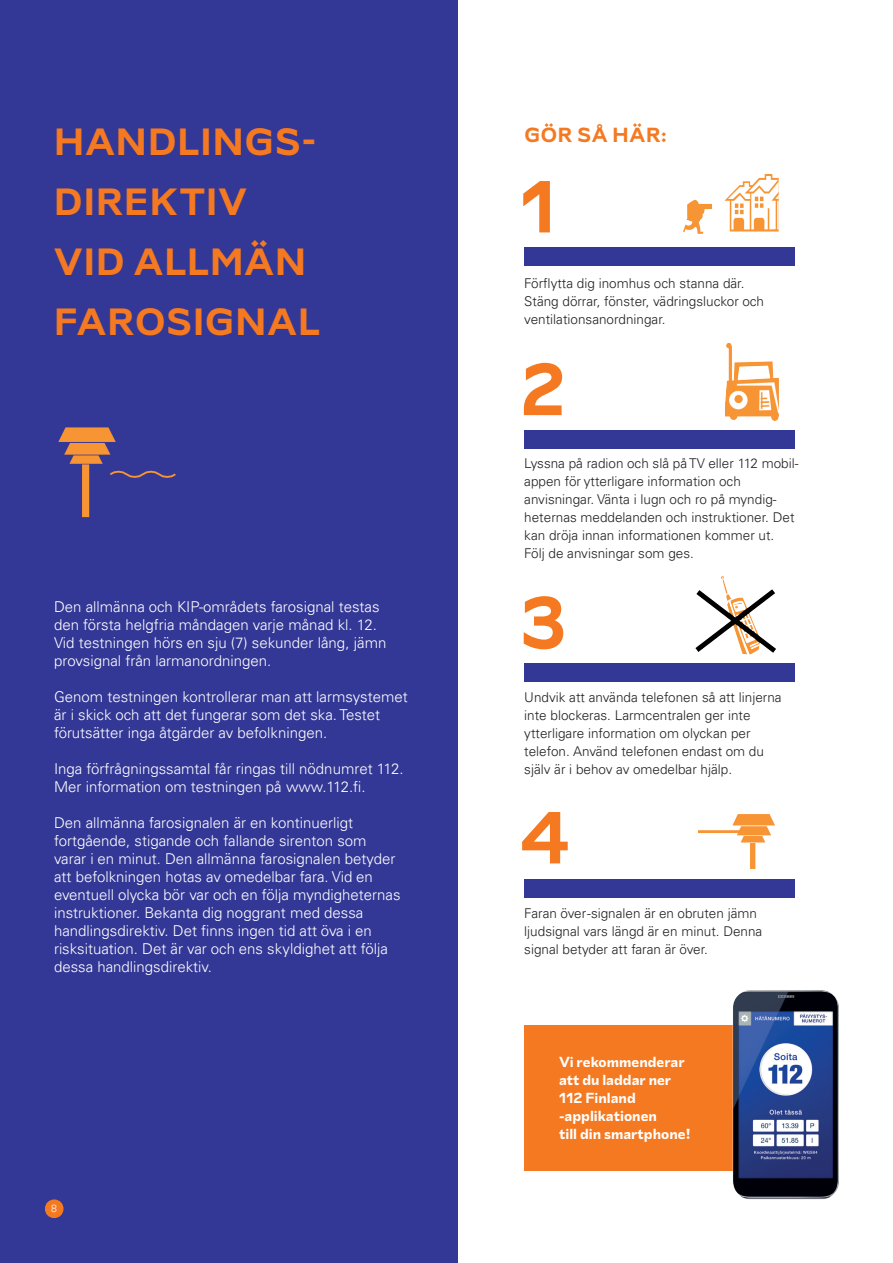
<style>
.page{position:relative;width:893px;height:1263px;background:#fff}
.page>*{position:absolute;margin:0;border:0;box-sizing:border-box;transform-origin:0 0}
.otsikko_h2{font:700 75.6px "Lyyra Standard";color:#f47921}
.otsikko_h1{font:700 39px/60px "Lyyra Standard";letter-spacing:.03em;color:#f47921}
.otsikko_h2-2{font:700 21px "Lyyra Standard";letter-spacing:.03em;color:#f47921}
.Leipis{font:300 15px/18px "Univers LT Pro 45";color:#fff}
.Nosto{font:700 15px "Lyyra Standard";color:#fff}
.Leipis-2{font:300 13.5px/18px "Univers LT Pro 45";color:#231f20}
.t1{font:300 10.5px "Univers LT Pro 45";color:#fff}
</style>
<div class="page">
<div style="left:0;top:0;width:457px;height:1263px;background:#333795"></div>
<svg style="left:683px;top:174px;width:96px;height:60px"></svg>
<img style="left:726px;top:343px;width:53px;height:78px">
<img style="left:695px;top:576px;width:81px;height:79px">
<svg style="left:732px;top:814px;width:43px;height:54px"></svg>
<div style="left:750px;top:843px;width:5px;height:25px;background:#f79433"></div>
<hr style="left:699px;top:830px;width:45px;height:3px;background:#f79433">
<div style="left:524px;top:430px;width:271px;height:18px;background:#333795"></div>
<div style="left:524px;top:663px;width:271px;height:18px;background:#333795"></div>
<div style="left:524px;top:248px;width:271px;height:18px;background:#333795"></div>
<div style="left:524px;top:879px;width:271px;height:18px;background:#333795"></div>
<div style="left:524px;top:1025px;width:215px;height:145px;background:#f47921"></div>
<img style="left:733px;top:990px;width:106px;height:209px">
<svg style="left:58px;top:427px;width:58px;height:37px"></svg>
<div style="left:82px;top:464px;width:7px;height:53px;background:#f79433"></div>
<svg style="left:110px;top:470px;width:66px;height:8px"></svg>
<svg style="left:45px;top:1199px;width:19px;height:19px"></svg>
<p class="otsikko_h1" style="left:54px;top:112px;width:263px">HANDLINGS-</p>
<p class="otsikko_h1" style="left:54px;top:172px;width:268px">DIREKTIV<br>VID ALLMÄN<br>FAROSIGNAL</p>
<p class="Leipis" style="left:54px;top:597px;width:327px">Den allmänna och KIP-områdets farosignal testas den första helgfria måndagen varje månad kl. 12.</p>
<p class="Leipis" style="left:54px;top:633px;width:334px">Vid testningen hörs en sju (7) sekunder lång, jämn provsignal från larmanordningen.</p>
<p class="Leipis" style="left:54px;top:687px;width:355px">Genom testningen kontrollerar man att larmsystemet är i skick och att det fungerar som det ska. Testet förutsätter inga åtgärder av befolkningen.</p>
<p class="Leipis" style="left:54px;top:759px;width:351px">Inga förfrågningssamtal får ringas till nödnumret 112.<br>Mer information om testningen på www.112.fi.</p>
<p class="Leipis" style="left:54px;top:813px;width:348px">Den allmänna farosignalen är en kontinuerligt fortgående, stigande och fallande sirenton som varar i en minut. Den allmänna farosignalen betyder att befolkningen hotas av omedelbar fara. Vid en eventuell olycka bör var och en följa myndigheternas instruktioner. Bekanta dig noggrant med dessa handlingsdirektiv. Det finns ingen tid att öva i en risksituation. Det är var och ens skyldighet att följa dessa handlingsdirektiv.</p>
<p class="t1" style="left:51px;top:1201px;width:7px">8</p>
<p class="otsikko_h2-2" style="left:524px;top:121px;width:144px">GÖR SÅ HÄR:</p>
<p class="otsikko_h2" style="left:520px;top:158px;width:38px">1</p>
<p class="Leipis-2" style="left:524px;top:274px;width:241px">Förflytta dig inomhus och stanna där.<br>Stäng dörrar, fönster, vädringsluckor och ventilationsanordningar.</p>
<p class="otsikko_h2" style="left:520px;top:341px;width:46px">2</p>
<p class="Leipis-2" style="left:524px;top:454px;width:276px">Lyssna på radion och slå på TV eller 112 mobil&shy;appen för ytterligare information och</p>
<p class="Leipis-2" style="left:524px;top:490px;width:272px">anvisningar. Vänta i lugn och ro på myndig&shy;heternas meddelanden och instruktioner. Det</p>
<p class="Leipis-2" style="left:524px;top:526px;width:252px">kan dröja innan informationen kommer ut.</p>
<p class="Leipis-2" style="left:524px;top:544px;width:171px">Följ de anvisningar som ges.</p>
<p class="otsikko_h2" style="left:520px;top:574px;width:48px">3</p>
<p class="Leipis-2" style="left:524px;top:688px;width:259px">Undvik att använda telefonen så att linjerna inte blockeras. Larmcentralen ger inte ytterligare information om olyckan per telefon. Använd telefonen endast om du själv är i behov av omedelbar hjälp.</p>
<p class="otsikko_h2" style="left:520px;top:789px;width:51px">4</p>
<p class="Leipis-2" style="left:524px;top:904px;width:240px">Faran över -signalen är en obruten jämn ljudsignal vars längd är en minut. Denna signal betyder att faran är över.</p>
<p class="Nosto" style="left:559px;top:1052px;width:127px">Vi rekommenderar</p>
<p class="Nosto" style="left:559px;top:1070px;width:114px">att du laddar ner</p>
<p class="Nosto" style="left:559px;top:1088px;width:78px">112 Finland</p>
<p class="Nosto" style="left:559px;top:1106px;width:99px">-applikationen</p>
<p class="Nosto" style="left:559px;top:1124px;width:133px">till din smartphone!</p>
</div>
